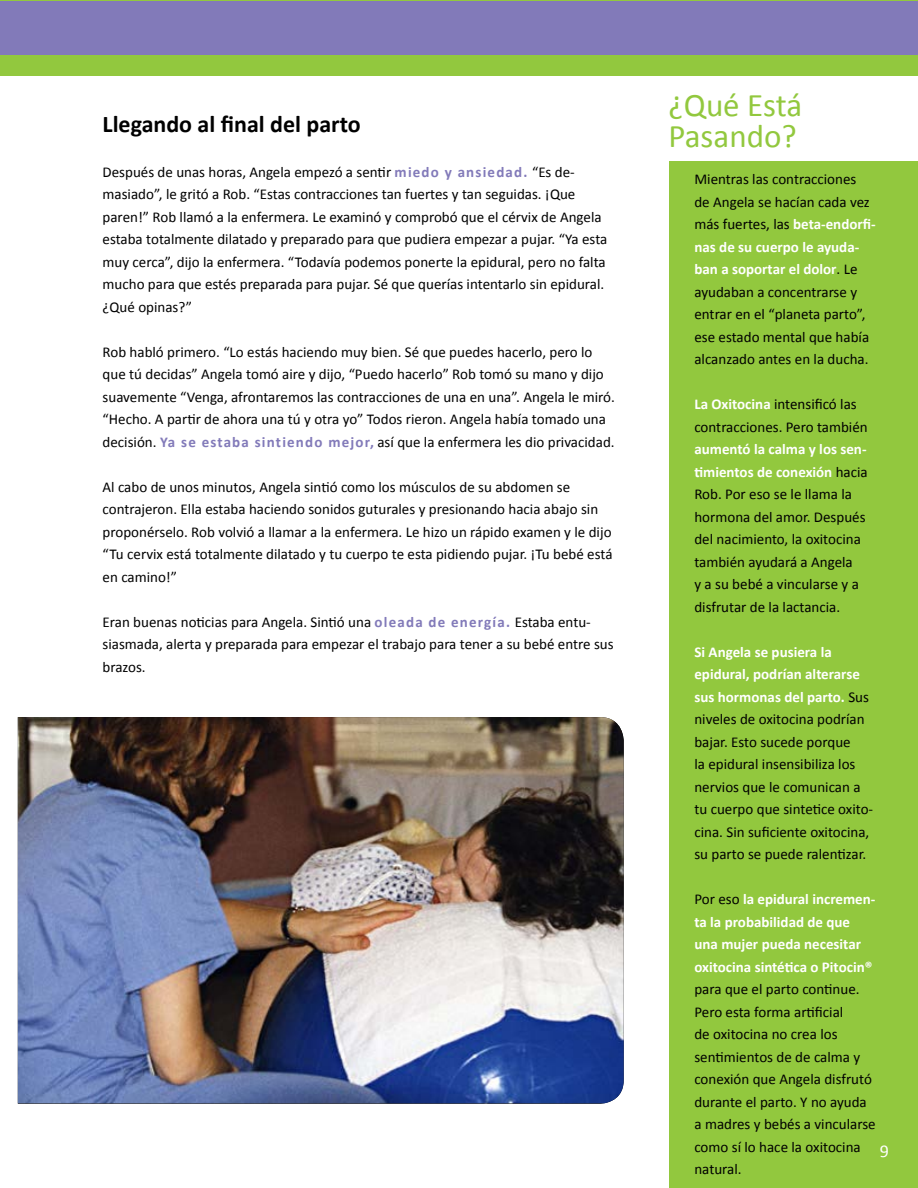
<style>
.page{position:relative;width:918px;height:1188px;background:#fff}
.page>*{position:absolute;margin:0;border:0;box-sizing:border-box;transform-origin:0 0}
.t1{font:33px/31.5px "Calibri";color:#92c83e}
.t2{font:700 24px "Calibri";color:#000}
.t3{font:18px "Calibri";color:#fff}
.t4{font:15px/22.5px "Calibri";color:#000}
.t5{font:700 15px/22.5px "Calibri";color:#fff}
.s1{font-weight:700;color:#827ab9}
.s2{font-weight:700;color:#fff}
.s3{font-weight:400;color:#000}
</style>
<div class="page">
<div style="left:669px;top:161px;width:249px;height:1027px;background:#92c83e"></div>
<img style="left:18px;top:717px;width:606px;height:386px">
<div style="left:0;top:0;width:918px;height:76px;background:#92c83e"></div>
<div style="left:0;top:1px;width:918px;height:54px;background:#827ab9"></div>
<h2 class="t2" style="left:103px;top:109px;width:260px">Llegando al final del parto</h2>
<p class="t4" style="left:103px;top:160px;width:506px">Después de unas horas, Angela empezó a sentir <span class="s1">miedo y ansiedad.</span> “Es de&shy;masiado”, le gritó a Rob. “Estas contracciones tan fuertes y tan seguidas. ¡Que paren!” Rob llamó a la enfermera. Le examinó y comprobó que el cérvix de Angela estaba totalmente dilatado y preparado para que pudiera empezar a pujar. “Ya esta muy cerca”, dijo la enfermera. “Todavía podemos ponerte la epidural, pero no falta mucho para que estés preparada para pujar. Sé que querías intentarlo sin epidural. ¿Qué opinas?”</p>
<p class="t4" style="left:103px;top:340px;width:514px">Rob habló primero. “Lo estás haciendo muy bien. Sé que puedes hacerlo, pero lo que tú decidas” Angela tomó aire y dijo, “Puedo hacerlo” Rob tomó su mano y dijo suavemente “Venga, afrontaremos las contracciones de una en una”. Angela le miró. “Hecho. A partir de ahora una tú y otra yo” Todos rieron. Angela había tomado una decisión. <span class="s1">Ya se estaba sintiendo mejor,</span> así que la enfermera les dio privacidad.</p>
<p class="t4" style="left:103px;top:475px;width:511px">Al cabo de unos minutos, Angela sintió como los músculos de su abdomen se contrajeron. Ella estaba haciendo sonidos guturales y presionando hacia abajo sin proponérselo. Rob volvió a llamar a la enfermera. Le hizo un rápido examen y le dijo “Tu cervix está totalmente dilatado y tu cuerpo te esta pidiendo pujar. ¡Tu bebé está en camino!”</p>
<p class="t4" style="left:103px;top:610px;width:513px">Eran buenas noticias para Angela. Sintió una <span class="s1">oleada de energía.</span> Estaba entu&shy;siasmada, alerta y preparada para empezar el trabajo para tener a su bebé entre sus brazos.</p>
<h1 class="t1" style="left:669px;top:88px;width:135px">¿Qué Está<br>Pasando?</h1>
<p class="t4" style="left:694px;top:167px;width:183px">Mientras las contracciones<br>de Angela se hacían cada vez más fuertes, las <span class="s2">beta-endorfi&shy;nas de su cuerpo le ayuda&shy;ban a soportar el dolor</span>. Le ayudaban a concentrarse y entrar en el “planeta parto”, ese estado mental que había alcanzado antes en la ducha.</p>
<p class="t4" style="left:694px;top:392px;width:175px"><span class="s2">La Oxitocina</span> intensificó las contracciones. Pero también</p>
<p class="t4" style="left:694px;top:437px;width:175px"><span class="s2">aumentó la calma y los sen&shy;timientos de conexión</span> hacia<br>Rob. Por eso se le llama la hormona del amor. Después del nacimiento, la oxitocina también ayudará a Angela<br>y a su bebé a vincularse y a disfrutar de la lactancia.</p>
<p class="t4" style="left:694px;top:640px;width:180px"><span class="s2">Si Angela se pusiera la epidural, podrían alterarse sus hormonas del parto.</span> Sus niveles de oxitocina podrían bajar. Esto sucede porque<br>la epidural insensibiliza los nervios que le comunican a tu cuerpo que sintetice oxito&shy;cina. Sin suficiente oxitocina, su parto se puede ralentizar.</p>
<p class="t5" style="left:694px;top:887px;width:183px"><span class="s3">Por eso</span> la epidural incremen&shy;ta la probabilidad de que una mujer pueda necesitar oxitocina sintética o Pitocin®</p>
<p class="t4" style="left:694px;top:977px;width:183px">para que el parto continue.<br>Pero esta forma artificial<br>de oxitocina no crea los sentimientos de de calma y conexión que Angela disfrutó durante el parto. Y no ayuda a madres y bebés a vincularse como sí lo hace la oxitocina natural.</p>
<p class="t3" style="left:880px;top:1139px;width:11px">9</p>
</div>
